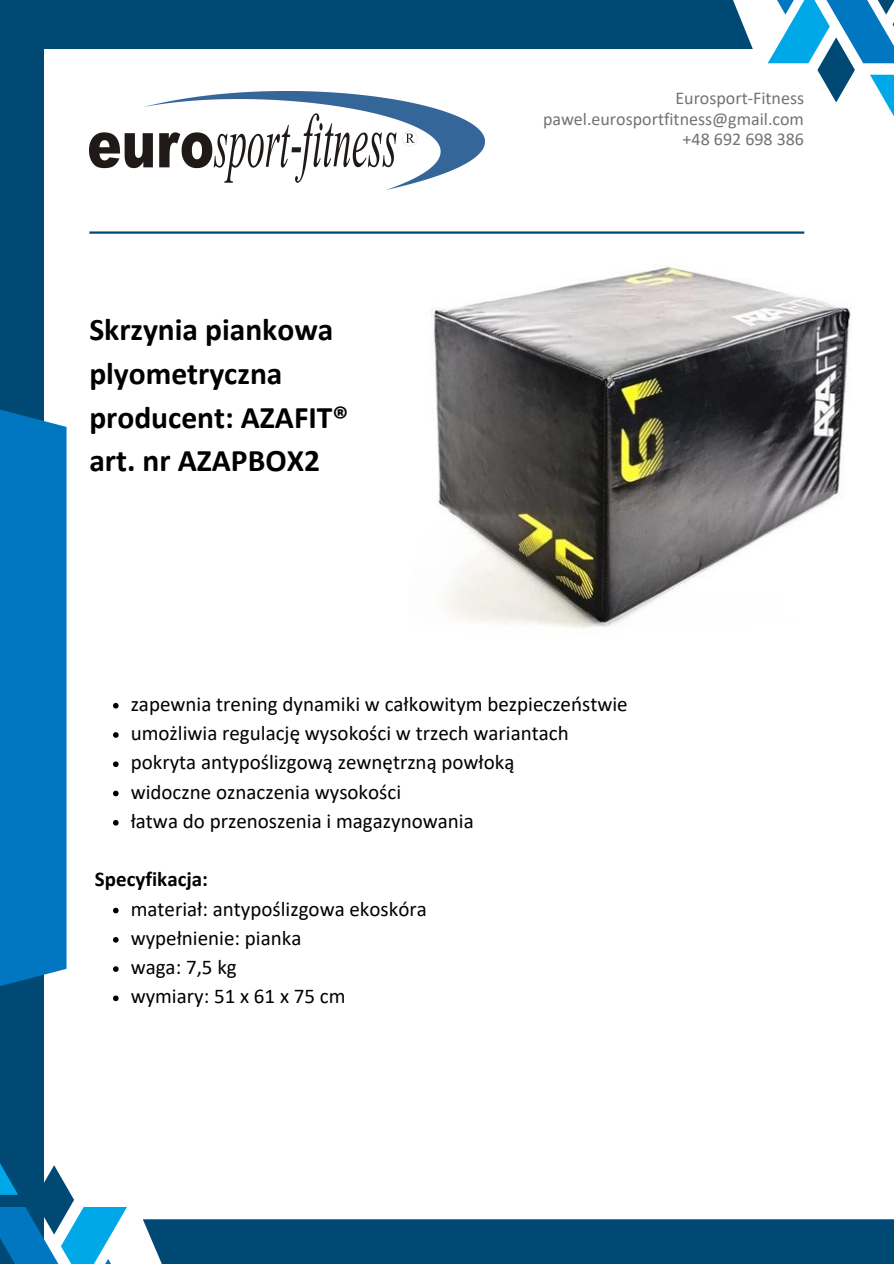
<style>
.page{position:relative;width:894px;height:1264px;background:#fff}
.page>*{position:absolute;margin:0;border:0;box-sizing:border-box;transform-origin:0 0}
.t1{font:700 31.5px/43.8px "Calibri";color:#000}
.t2{font:21px "Calibri";color:#000}
.t3{font:700 21px "Calibri";color:#000}
.t4{font:18px "Calibri";color:#737373}
</style>
<div class="page">
<svg style="left:767px;top:0;width:126px;height:115px"></svg>
<div style="left:0;top:40px;width:44px;height:1223px;background:#014975"></div>
<svg style="left:0;top:1163px;width:127px;height:100px"></svg>
<hr style="left:89px;top:231px;width:715px;height:3px;background:#014975">
<div style="left:0;top:0;width:752px;height:49px;background:#014975"></div>
<div style="left:143px;top:1219px;width:750px;height:44px;background:#014975"></div>
<div style="left:0;top:409px;width:66px;height:577px;background:#0077c0"></div>
<img style="left:89px;top:91px;width:395px;height:98px">
<img style="left:430px;top:267px;width:421px;height:361px">
<svg style="left:113px;top:703px;width:6px;height:5px"></svg>
<svg style="left:113px;top:732px;width:6px;height:5px"></svg>
<svg style="left:113px;top:761px;width:6px;height:6px"></svg>
<svg style="left:113px;top:790px;width:6px;height:6px"></svg>
<svg style="left:113px;top:820px;width:6px;height:5px"></svg>
<svg style="left:113px;top:907px;width:6px;height:6px"></svg>
<svg style="left:113px;top:937px;width:6px;height:5px"></svg>
<svg style="left:113px;top:966px;width:6px;height:5px"></svg>
<svg style="left:113px;top:995px;width:6px;height:6px"></svg>
<p class="t1" style="left:89px;top:310px;width:260px">Skrzynia piankowa plyometryczna producent: AZAFIT® art. nr AZAPBOX2</p>
<p class="t4" style="left:675px;top:91px;width:130px">Eurosport-Fitness</p>
<p class="t4" style="left:543px;top:111px;width:262px">pawel.eurosportfitness@gmail.com</p>
<p class="t4" style="left:682px;top:132px;width:123px">+48 692 698 386</p>
<h1 class="t2" style="left:131px;top:695px;width:498px">zapewnia trening dynamiki w całkowitym bezpieczeństwie</h1>
<p class="t2" style="left:131px;top:724px;width:439px">umożliwia regulację wysokości w trzech wariantach</p>
<p class="t2" style="left:131px;top:753px;width:385px">pokryta antypoślizgową zewnętrzną powłoką</p>
<p class="t2" style="left:131px;top:782px;width:272px">widoczne oznaczenia wysokości</p>
<p class="t2" style="left:131px;top:812px;width:344px">łatwa do przenoszenia i magazynowania</p>
<p class="t3" style="left:95px;top:870px;width:114px">Specyfikacja:</p>
<h2 class="t2" style="left:131px;top:899px;width:297px">materiał: antypoślizgowa ekoskóra</h2>
<p class="t2" style="left:131px;top:929px;width:172px">wypełnienie: pianka</p>
<p class="t2" style="left:131px;top:958px;width:108px">waga: 7,5 kg</p>
<p class="t2" style="left:131px;top:987px;width:216px">wymiary: 51 x 61 x 75 cm</p>
</div>
